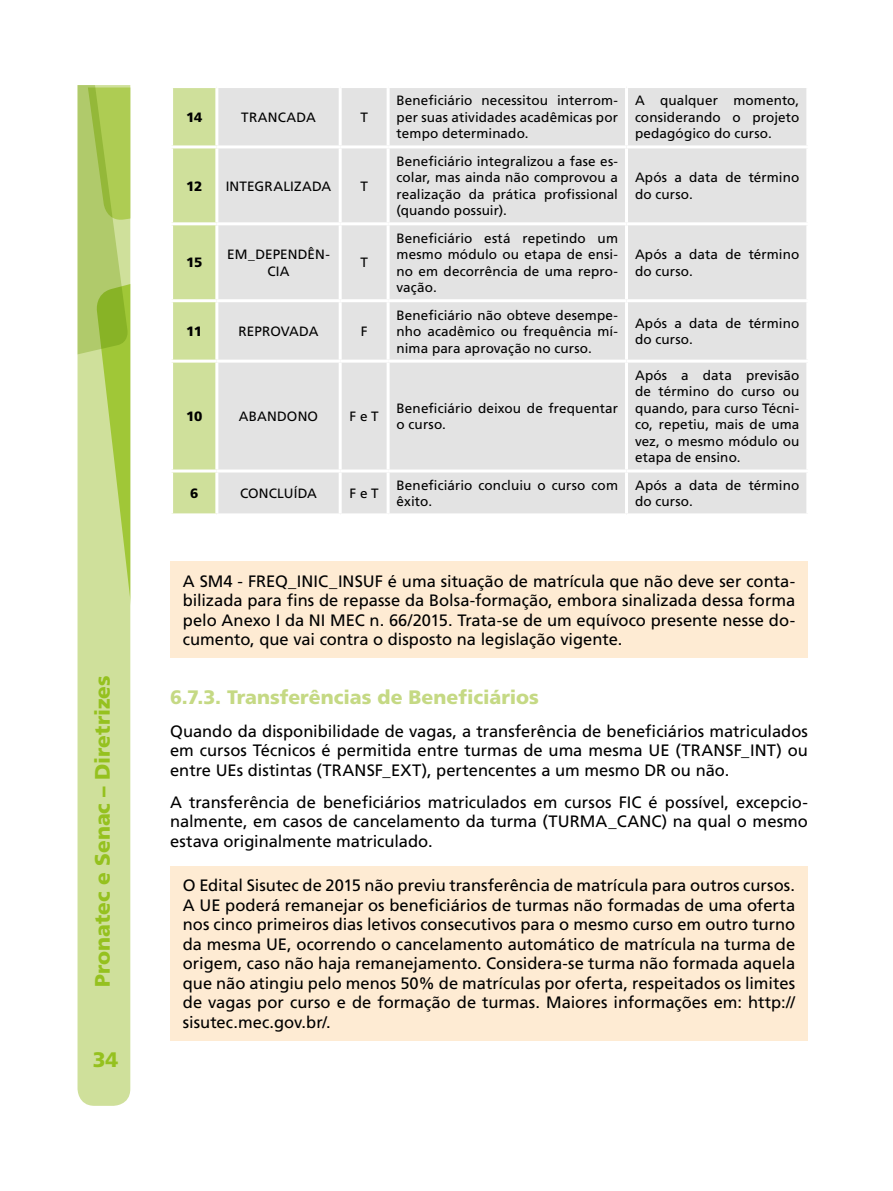
<style>
.page{position:relative;width:893px;height:1191px;background:#fff}
.page>*{position:absolute;margin:0;border:0;box-sizing:border-box;transform-origin:0 0}
.t1{font:900 21px "Frutiger";letter-spacing:-.005em;color:#95c11f}
.t2{font:900 19.5px "Frutiger";color:#c5d984}
.t3{font:16.5px/19.5px "Frutiger";color:#000;text-align:justify}
.t4{font:13.5px/16.5px "Frutiger";letter-spacing:.01em;color:#000;text-align:justify}
.t5{font:900 13.5px "Frutiger";letter-spacing:-.025em;color:#000}
</style>
<div class="page">
<div style="left:78px;top:686px;width:52px;height:419px;background:#cfe09b"></div>
<svg style="left:78px;top:85px;width:52px;height:601px;background:#b9d273"></svg>
<div style="left:173px;top:88px;width:42px;height:425px;background:#cfe09b"></div>
<div style="left:218px;top:88px;width:588px;height:425px;background:#e3e3e3"></div>
<hr style="left:339px;top:88px;width:3px;height:57px;background:#fff">
<hr style="left:387px;top:88px;width:3px;height:57px;background:#fff">
<hr style="left:625px;top:88px;width:3px;height:57px;background:#fff">
<hr style="left:170px;top:145px;width:47px;height:3px;background:#fff">
<hr style="left:217px;top:145px;width:123px;height:3px;background:#fff">
<hr style="left:340px;top:145px;width:48px;height:3px;background:#fff">
<hr style="left:339px;top:148px;width:3px;height:74px;background:#fff">
<hr style="left:388px;top:145px;width:238px;height:3px;background:#fff">
<hr style="left:387px;top:148px;width:3px;height:74px;background:#fff">
<hr style="left:626px;top:145px;width:183px;height:3px;background:#fff">
<hr style="left:625px;top:148px;width:3px;height:74px;background:#fff">
<hr style="left:170px;top:222px;width:47px;height:3px;background:#fff">
<hr style="left:217px;top:222px;width:123px;height:3px;background:#fff">
<hr style="left:340px;top:222px;width:48px;height:3px;background:#fff">
<hr style="left:339px;top:225px;width:3px;height:74px;background:#fff">
<hr style="left:388px;top:222px;width:238px;height:3px;background:#fff">
<hr style="left:387px;top:225px;width:3px;height:74px;background:#fff">
<hr style="left:626px;top:222px;width:183px;height:3px;background:#fff">
<hr style="left:625px;top:225px;width:3px;height:74px;background:#fff">
<hr style="left:170px;top:299px;width:47px;height:3px;background:#fff">
<hr style="left:217px;top:299px;width:123px;height:3px;background:#fff">
<hr style="left:340px;top:299px;width:48px;height:3px;background:#fff">
<hr style="left:339px;top:302px;width:3px;height:57px;background:#fff">
<hr style="left:388px;top:299px;width:238px;height:3px;background:#fff">
<hr style="left:387px;top:302px;width:3px;height:57px;background:#fff">
<hr style="left:626px;top:299px;width:183px;height:3px;background:#fff">
<hr style="left:625px;top:302px;width:3px;height:57px;background:#fff">
<hr style="left:170px;top:359px;width:47px;height:3px;background:#fff">
<hr style="left:217px;top:359px;width:123px;height:3px;background:#fff">
<hr style="left:340px;top:359px;width:48px;height:3px;background:#fff">
<hr style="left:339px;top:362px;width:3px;height:107px;background:#fff">
<hr style="left:388px;top:359px;width:238px;height:3px;background:#fff">
<hr style="left:387px;top:362px;width:3px;height:107px;background:#fff">
<hr style="left:626px;top:359px;width:183px;height:3px;background:#fff">
<hr style="left:625px;top:362px;width:3px;height:107px;background:#fff">
<hr style="left:170px;top:469px;width:47px;height:3px;background:#fff">
<hr style="left:217px;top:469px;width:123px;height:3px;background:#fff">
<hr style="left:340px;top:469px;width:48px;height:3px;background:#fff">
<hr style="left:339px;top:472px;width:3px;height:41px;background:#fff">
<hr style="left:388px;top:469px;width:238px;height:3px;background:#fff">
<hr style="left:387px;top:472px;width:3px;height:41px;background:#fff">
<hr style="left:626px;top:469px;width:183px;height:3px;background:#fff">
<hr style="left:625px;top:472px;width:3px;height:41px;background:#fff">
<div style="left:170px;top:561px;width:638px;height:97px;background:#feebd3"></div>
<div style="left:170px;top:865px;width:638px;height:175px;background:#feebd3"></div>
<p class="t1" style="left:90px;top:986px;width:313px;rotate:-90deg">Pronatec e Senac – Diretrizes</p>
<p class="t1" style="left:93px;top:1046px;width:27px">34</p>
<p class="t5" style="left:186px;top:109px;width:18px">14</p>
<p class="t4" style="left:241px;top:109px;width:76px">TRANCADA</p>
<p class="t4" style="left:360px;top:109px;width:9px">T</p>
<p class="t5" style="left:186px;top:178px;width:18px">12</p>
<p class="t4" style="left:226px;top:178px;width:107px">INTEGRALIZADA</p>
<p class="t4" style="left:360px;top:178px;width:9px">T</p>
<p class="t5" style="left:186px;top:254px;width:18px">15</p>
<p class="t4" style="left:227px;top:246px;width:104px;text-align:center">EM_DEPENDÊN-<br>CIA</p>
<p class="t4" style="left:360px;top:254px;width:9px">T</p>
<p class="t5" style="left:186px;top:323px;width:17px">11</p>
<p class="t4" style="left:239px;top:323px;width:81px">REPROVADA</p>
<p class="t4" style="left:361px;top:323px;width:8px">F</p>
<p class="t4" style="left:397px;top:92px;width:223px">Beneficiário necessitou interrom&shy;per suas atividades acadêmicas por tempo determinado.</p>
<p class="t4" style="left:635px;top:92px;width:166px">A qualquer momento, considerando o projeto pedagógico do curso.</p>
<p class="t4" style="left:397px;top:153px;width:223px">Beneficiário integralizou a fase es&shy;colar, mas ainda não comprovou a realização da prática profissional (quando possuir).</p>
<p class="t4" style="left:397px;top:230px;width:223px">Beneficiário está repetindo um mesmo módulo ou etapa de ensi&shy;no em decorrência de uma repro&shy;vação.</p>
<p class="t4" style="left:635px;top:169px;width:166px">Após a data de término do curso.</p>
<p class="t4" style="left:635px;top:246px;width:166px">Após a data de término do curso.</p>
<p class="t4" style="left:397px;top:306px;width:223px">Beneficiário não obteve desempe&shy;nho acadêmico ou frequência mí&shy;nima para aprovação no curso.</p>
<p class="t4" style="left:635px;top:315px;width:166px">Após a data de término do curso.</p>
<p class="t5" style="left:186px;top:408px;width:18px">10</p>
<p class="t4" style="left:239px;top:408px;width:81px">ABANDONO</p>
<p class="t4" style="left:349px;top:408px;width:31px">F e T</p>
<p class="t4" style="left:397px;top:400px;width:223px">Beneficiário deixou de frequentar o curso.</p>
<p class="t4" style="left:635px;top:367px;width:166px">Após a data previsão de término do curso ou quando, para curso Técni&shy;co, repetiu, mais de uma vez, o mesmo módulo ou etapa de ensino.</p>
<p class="t5" style="left:190px;top:485px;width:10px">6</p>
<p class="t4" style="left:240px;top:485px;width:78px">CONCLUÍDA</p>
<p class="t4" style="left:349px;top:485px;width:31px">F e T</p>
<p class="t4" style="left:397px;top:477px;width:223px">Beneficiário concluiu o curso com êxito.</p>
<p class="t4" style="left:635px;top:477px;width:166px">Após a data de término do curso.</p>
<p class="t3" style="left:183px;top:571px;width:614px">A SM4 - FREQ_INIC_INSUF é uma situação de matrícula que não deve ser conta&shy;bilizada para fins de repasse da Bolsa-formação, embora sinalizada dessa forma pelo Anexo I da NI MEC n. 66/2015. Trata-se de um equívoco presente nesse do&shy;cumento, que vai contra o disposto na legislação vigente.</p>
<p class="t2" style="left:170px;top:686px;width:370px">6.7.3. Transferências de Beneficiários</p>
<p class="t3" style="left:170px;top:721px;width:639px">Quando da disponibilidade de vagas, a transferência de beneficiários matriculados em cursos Técnicos é permitida entre turmas de uma mesma UE (TRANSF_INT) ou entre UEs distintas (TRANSF_EXT), pertencentes a um mesmo DR ou não.</p>
<p class="t3" style="left:170px;top:792px;width:639px">A transferência de beneficiários matriculados em cursos FIC é possível, excepcio&shy;nalmente, em casos de cancelamento da turma (TURMA_CANC) na qual o mesmo estava originalmente matriculado.</p>
<p class="t3" style="left:183px;top:875px;width:614px">O Edital Sisutec de 2015 não previu transferência de matrícula para outros cursos.<br>A UE poderá remanejar os beneficiários de turmas não formadas de uma oferta nos cinco primeiros dias letivos consecutivos para o mesmo curso em outro turno da mesma UE, ocorrendo o cancelamento automático de matrícula na turma de origem, caso não haja remanejamento. Considera-se turma não formada aquela que não atingiu pelo menos 50% de matrículas por oferta, respeitados os limites de vagas por curso e de formação de turmas. Maiores informações em: http:// sisutec.mec.gov.br/.</p>
</div>
